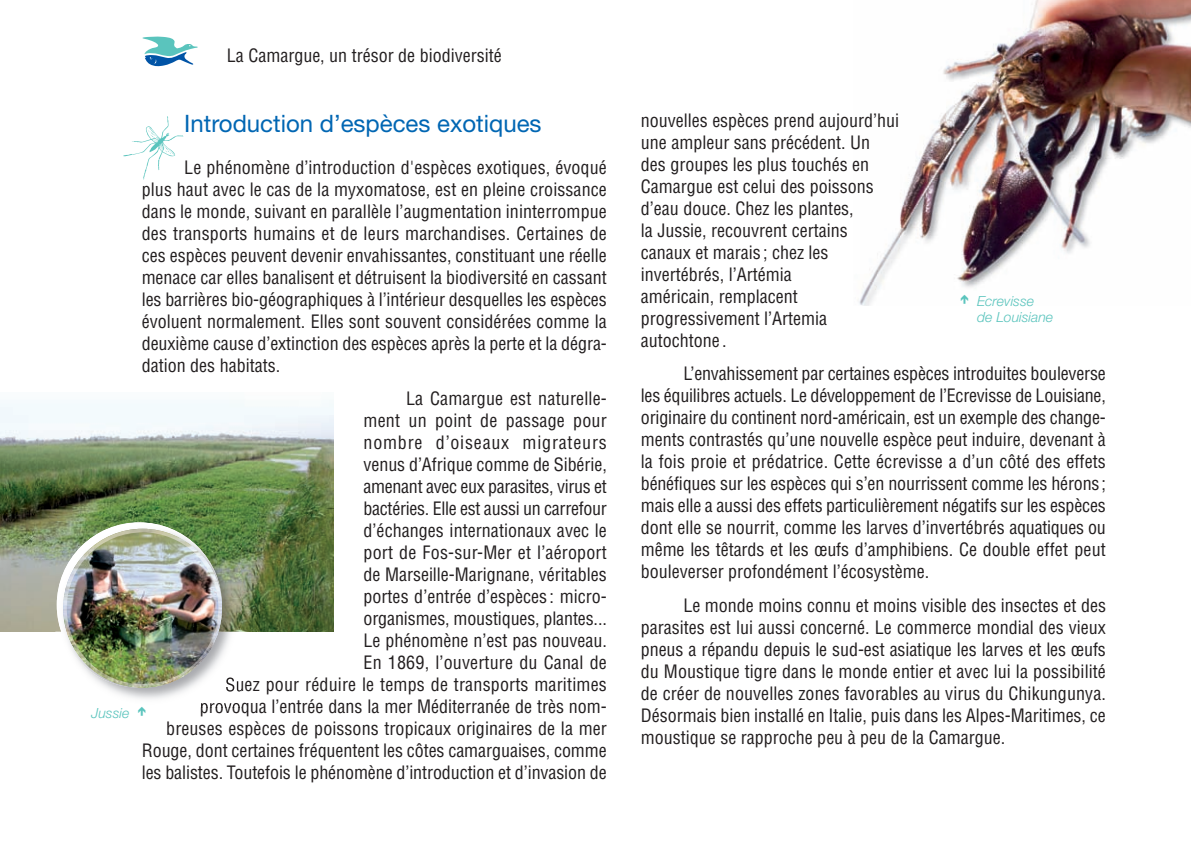
<style>
.page{position:relative;width:1191px;height:851px;background:#fff}
.page>*{position:absolute;margin:0;border:0;box-sizing:border-box;transform-origin:0 0}
.t1{font:24px "Helvetica Neue";color:#0166b3}
.t2{font:condensed 18px/22px "Helvetica";color:#231f20;text-align:justify}
.t3{font:italic 300 14px/16.8px "Helvetica Neue";color:#5ac4bd}
</style>
<div class="page">
<img style="left:859px;top:0;width:332px;height:305px">
<svg style="left:142px;top:37px;width:56px;height:30px"></svg>
<img style="left:0;top:487px;width:333px;height:144px">
<img style="left:0;top:403px;width:334px;height:84px">
<img style="left:56px;top:521px;width:186px;height:178px">
<img style="left:226px;top:677px;width:16px;height:17px">
<img style="left:201px;top:703px;width:41px;height:4px">
<img style="left:57px;top:522px;width:165px;height:165px">
<img style="left:63px;top:528px;width:159px;height:159px">
<svg style="left:123px;top:116px;width:60px;height:63px"></svg>
<svg style="left:961px;top:294px;width:7px;height:9px"></svg>
<p class="t2" style="left:227px;top:46px;width:276px">La Camargue, un trésor de biodiversité</p>
<p class="t3" style="left:91px;top:706px;width:39px">Jussie</p>
<h1 class="t1" style="left:184px;top:115px;width:359px">Introduction d’espèces exotiques</h1>
<p class="t2" style="left:142px;top:157px;width:466px;text-indent:43px">Le phénomène d’introduction d'espèces exotiques, évoqué plus haut avec le cas de la myxomatose, est en pleine croissance dans le monde, suivant en parallèle l’augmentation ininterrompue des transports humains et de leurs marchandises. Certaines de ces espèces peuvent devenir envahissantes, constituant une réelle menace car elles banalisent et détruisent la biodiversité en cassant les barrières bio-géographiques à l’intérieur desquelles les espèces évoluent normalement. Elles sont souvent considérées comme la deuxième cause d’extinction des espèces après la perte et la dégra&shy;dation des habitats.</p>
<p class="t2" style="left:142px;top:389px;width:466px;text-align:right">La Camargue est naturelle-<br>ment un point de passage pour<br>nombre d’oiseaux migrateurs<br>venus d’Afrique comme de Sibérie,<br>amenant avec eux parasites, virus et<br>bactéries. Elle est aussi un carrefour<br>d’échanges internationaux avec le<br>port de Fos-sur-Mer et l’aéroport<br>de Marseille-Marignane, véritables<br>portes d’entrée d’espèces : micro-<br>organismes, moustiques, plantes...<br>Le phénomène n’est pas nouveau.<br>En 1869, l’ouverture du Canal de<br>Suez pour réduire le temps de transports maritimes<br>provoqua l’entrée dans la mer Méditerranée de très nom&shy;breuses espèces de poissons tropicaux originaires de la mer Rouge, dont certaines fréquentent les côtes camarguaises, comme les balistes. Toutefois le phénomène d’introduction et d’invasion de</p>
<p class="t2" style="left:641px;top:111px;width:260px;text-align:left">nouvelles espèces prend aujourd’hui une ampleur sans précédent. Un des groupes les plus touchés en<br>Camargue est celui des poissons d’eau douce. Chez les plantes,<br>la Jussie, recouvrent certains canaux et marais ; chez les invertébrés, l’Artémia<br>américain, remplacent progressivement l’Artemia autochtone .</p>
<p class="t2" style="left:641px;top:364px;width:466px;text-indent:43px">L’envahissement par certaines espèces introduites bouleverse les équilibres actuels. Le développement de l’Ecrevisse de Louisiane, originaire du continent nord-américain, est un exemple des change&shy;ments contrastés qu’une nouvelle espèce peut induire, devenant à la fois proie et prédatrice. Cette écrevisse a d’un côté des effets bénéfiques sur les espèces qui s’en nourrissent comme les hérons ; mais elle a aussi des effets particulièrement négatifs sur les espèces dont elle se nourrit, comme les larves d’invertébrés aquatiques ou même les têtards et les œufs d’amphibiens. Ce double effet peut bouleverser profondément l’écosystème.</p>
<p class="t2" style="left:641px;top:595px;width:466px;text-indent:43px">Le monde moins connu et moins visible des insectes et des parasites est lui aussi concerné. Le commerce mondial des vieux pneus a répandu depuis le sud-est asiatique les larves et les œufs du Moustique tigre dans le monde entier et avec lui la possibilité de créer de nouvelles zones favorables au virus du Chikungunya.<br>Désormais bien installé en Italie, puis dans les Alpes-Maritimes, ce moustique se rapproche peu à peu de la Camargue.</p>
<p class="t3" style="left:977px;top:293px;width:77px">Ecrevisse<br>de Louisiane</p>
</div>
